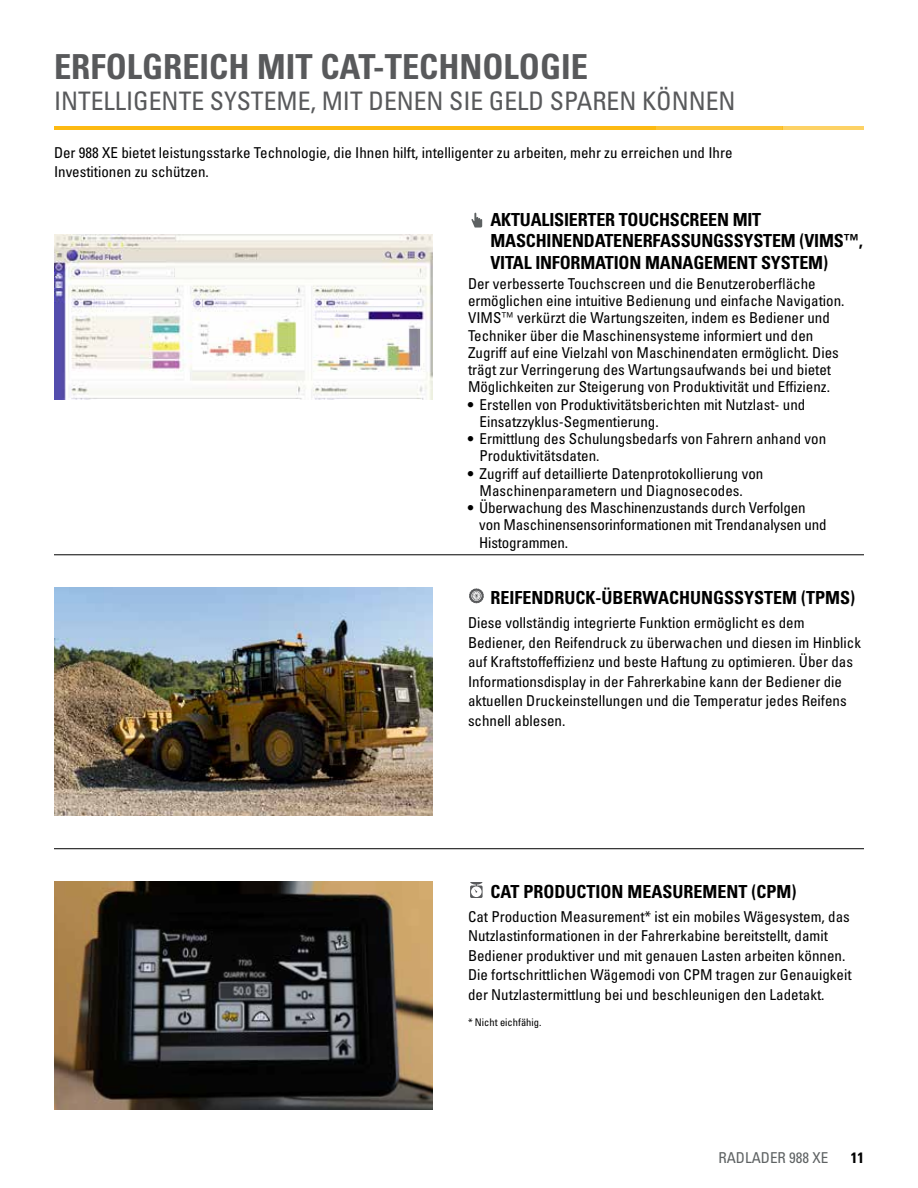
<style>
.page{position:relative;width:918px;height:1188px;background:#fff}
.page>*{position:absolute;margin:0;border:0;box-sizing:border-box;transform-origin:0 0}
.t1{font:34.5px "Univers LTCYR 67 Bold Cond";color:#58595b}
.t2{font:condensed 25.5px "Univers LTCYR 57";color:#58595b}
.t3{font:18px/21.6px "Univers LTCYR 67 Bold Cond";letter-spacing:-.01em;color:#000}
.t4{font:condensed 15px/17.2px "Univers LTCYR 57";color:#000}
.t5{font:condensed 15px "Univers LTCYR 57";color:#5e6263}
.t6{font:15px "Univers LTCYR 67 Bold Cond";color:#000}
.t7{font:condensed 10.5px "Univers LTCYR 57";color:#000}
</style>
<div class="page">
<img style="left:54px;top:234px;width:379px;height:165px">
<img style="left:54px;top:588px;width:379px;height:228px">
<hr style="left:54px;top:127px;width:601px;height:3px;background:#fdba12">
<hr style="left:654px;top:127px;width:128px;height:3px;background:#fdba12">
<hr style="left:782px;top:127px;width:82px;height:3px;background:#fdba12">
<img style="left:54px;top:882px;width:379px;height:228px">
<hr style="left:54px;top:555px;width:810px;height:1px;background:#000">
<hr style="left:54px;top:848px;width:810px;height:1px;background:#000">
<svg style="left:471px;top:213px;width:11px;height:15px"></svg>
<svg style="left:469px;top:588px;width:15px;height:15px"></svg>
<svg style="left:470px;top:882px;width:13px;height:16px"></svg>
<h1 class="t1" style="left:54px;top:46px;width:535px">ERFOLGREICH MIT CAT-TECHNOLOGIE</h1>
<h2 class="t2" style="left:54px;top:85px;width:683px">INTELLIGENTE SYSTEME, MIT DENEN SIE GELD SPAREN KÖNNEN</h2>
<p class="t4" style="left:54px;top:142px;width:680px;line-height:19.5px">Der 988 XE bietet leistungsstarke Technologie, die Ihnen hilft, intelligenter zu arbeiten, mehr zu erreichen und Ihre<br>Investitionen zu schützen.</p>
<p class="t3" style="left:490px;top:208px;width:374px">AKTUALISIERTER TOUCHSCREEN MIT<br>MASCHINENDATENERFASSUNGSSYSTEM (VIMS™,<br>VITAL INFORMATION MANAGEMENT SYSTEM)</p>
<p class="t4" style="left:468px;top:274px;width:378px">Der verbesserte Touchscreen und die Benutzeroberfläche ermöglichen eine intuitive Bedienung und einfache Navigation.<br>VIMS™ verkürzt die Wartungszeiten, indem es Bediener und Techniker über die Maschinensysteme informiert und den Zugriff auf eine Vielzahl von Maschinendaten ermöglicht. Dies trägt zur Verringerung des Wartungsaufwands bei und bietet Möglichkeiten zur Steigerung von Produktivität und Effizienz.</p>
<p class="t4" style="left:480px;top:395px;width:327px;text-indent:-12px">• Erstellen von Produktivitätsberichten mit Nutzlast- und<br>Einsatzzyklus-Segmentierung.</p>
<p class="t4" style="left:480px;top:430px;width:348px;text-indent:-12px">• Ermittlung des Schulungsbedarfs von Fahrern anhand von<br>Produktivitätsdaten.</p>
<p class="t4" style="left:468px;top:464px;width:297px;text-align:center">• Zugriff auf detaillierte Datenprotokollierung von<br>Maschinenparametern und Diagnosecodes.</p>
<p class="t4" style="left:479px;top:499px;width:349px;text-indent:-11px">• Überwachung des Maschinenzustands durch Verfolgen von Maschinensensorinformationen mit Trendanalysen und<br>Histogrammen.</p>
<p class="t3" style="left:491px;top:586px;width:366px">REIFENDRUCK-ÜBERWACHUNGSSYSTEM (TPMS)</p>
<p class="t4" style="left:468px;top:613px;width:395px;line-height:19.5px">Diese vollständig integrierte Funktion ermöglicht es dem Bediener, den Reifendruck zu überwachen und diesen im Hinblick auf Kraftstoffeffizienz und beste Haftung zu optimieren. Über das Informationsdisplay in der Fahrerkabine kann der Bediener die aktuellen Druckeinstellungen und die Temperatur jedes Reifens schnell ablesen.</p>
<p class="t3" style="left:491px;top:880px;width:307px">CAT PRODUCTION MEASUREMENT (CPM)</p>
<p class="t4" style="left:468px;top:906px;width:385px;line-height:19.5px">Cat Production Measurement* ist ein mobiles Wägesystem, das Nutzlastinformationen in der Fahrerkabine bereitstellt, damit Bediener produktiver und mit genauen Lasten arbeiten können.<br>Die fortschrittlichen Wägemodi von CPM tragen zur Genauigkeit der Nutzlastermittlung bei und beschleunigen den Ladetakt.</p>
<p class="t7" style="left:468px;top:1016px;width:75px">* Nicht eichfähig.</p>
<p class="t5" style="left:718px;top:1148px;width:111px">RADLADER 988 XE</p>
<p class="t6" style="left:851px;top:1148px;width:15px">11</p>
</div>
